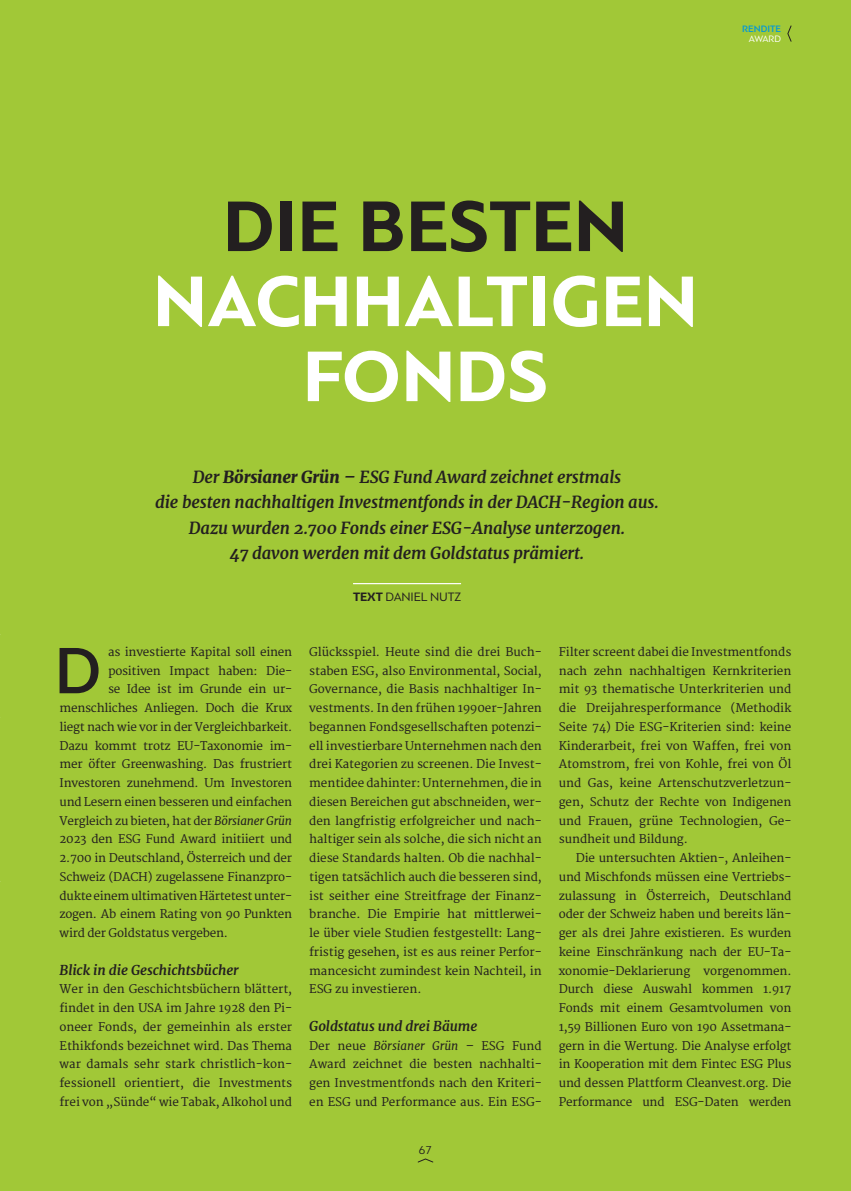
<style>
.page{position:relative;width:851px;height:1191px;background:#fff}
.page>*{position:absolute;margin:0;border:0;box-sizing:border-box;transform-origin:0 0}
.Titel_45pt_Bold{font:700 75px/75px "PF Bague Sans Pro";color:#fff;text-align:center}
.Fließtext_Initial{font:500 68.55px "PF Bague Sans Pro";color:#231f20}
.Vorspann{font:italic 700 16.5px/25.5px "Merriweather";letter-spacing:-.01em;color:#231f20;text-align:center}
.Zwischentitel{font:italic 700 13.5px "Merriweather";letter-spacing:-.005em;color:#231f20}
.Autor_Fotograf{font:12.75px "PF Bague Sans Pro";letter-spacing:-.01em;color:#231f20}
.t1{font:12px "PF Bague Sans Pro";color:#231f20}
.Fließtext{font:11.7px/18.8px "Merriweather";letter-spacing:-.005em;color:#231f20;text-align:justify}
.Fließtext_Initial-2{font:11.7px "Merriweather";letter-spacing:-.02em;color:#231f20}
.Fließtext_Einzug{font:11.7px/18.8px "Merriweather";letter-spacing:-.015em;color:#231f20;text-align:justify}
.t2{font:500 9.75px "PF Bague Sans Pro";color:#0098d9}
.t3{font:9.75px "PF Bague Sans Pro";letter-spacing:-.035em;color:#fff}
.s1{color:#231f20}
.s2{font-weight:800}
.s3{font-weight:700}
.s4{font-style:italic}
</style>
<div class="page">
<div style="left:0;top:0;width:850px;height:1191px;background:#a1c837"></div>
<svg style="left:787px;top:25px;width:4px;height:17px"></svg>
<svg style="left:417px;top:1158px;width:17px;height:5px"></svg>
<hr style="left:353px;top:583px;width:108px;height:1px;background:#fff">
<p class="t2" style="left:742px;top:23px;width:40px">RENDITE</p>
<p class="t3" style="left:748px;top:33px;width:34px">AWARD</p>
<p class="Titel_45pt_Bold" style="left:153px;top:190px;width:546px"><span class="s1">DIE BESTEN<br></span>NACHHALTIGEN<br>FONDS</p>
<p class="Vorspann" style="left:155px;top:464px;width:505px">Der <span class="s2">Börsianer Grün –</span> ESG Fund Award zeichnet erstmals<br>die besten nachhaltigen Investmentfonds in der DACH-Region aus.<br>Dazu wurden 2.700 Fonds einer ESG-Analyse unterzogen.<br>47 davon werden mit dem Goldstatus prämiert.</p>
<p class="Autor_Fotograf" style="left:353px;top:589px;width:109px"><span class="s3">TEXT</span> DANIEL NUTZ</p>
<p class="Fließtext_Initial" style="left:55px;top:630px;width:49px">D</p>
<p class="Fließtext_Initial-2" style="left:108px;top:645px;width:185px">as investierte Kapital soll einen</p>
<p class="Fließtext_Initial-2" style="left:108px;top:663px;width:185px">positiven Impact haben: Die-</p>
<p class="Fließtext_Initial-2" style="left:108px;top:682px;width:185px">se Idee ist im Grunde ein ur-</p>
<p class="Fließtext_Initial-2" style="left:60px;top:701px;width:234px">menschliches Anliegen. Doch die Krux</p>
<p class="Fließtext_Initial-2" style="left:60px;top:720px;width:234px">liegt nach wie vor in der Vergleichbarkeit.</p>
<p class="Fließtext_Initial-2" style="left:60px;top:738px;width:234px">Dazu kommt trotz EU-Taxonomie im-</p>
<p class="Fließtext_Initial-2" style="left:60px;top:757px;width:234px">mer öfter Greenwashing. Das frustriert</p>
<p class="Fließtext_Initial-2" style="left:60px;top:776px;width:234px">Investoren zunehmend. Um Investoren</p>
<p class="Fließtext_Initial-2" style="left:60px;top:795px;width:234px">und Lesern einen besseren und einfachen</p>
<p class="Fließtext_Initial-2" style="left:60px;top:813px;width:234px">Vergleich zu bieten, hat der <span class="s4">Börsianer Grün</span></p>
<p class="Fließtext_Initial-2" style="left:60px;top:832px;width:234px">2023 den ESG Fund Award initiiert und</p>
<p class="Fließtext_Initial-2" style="left:60px;top:851px;width:234px">2.700 in Deutschland, Österreich und der</p>
<p class="Fließtext_Initial-2" style="left:60px;top:870px;width:234px">Schweiz (DACH) zugelassene Finanzpro-</p>
<p class="Fließtext_Initial-2" style="left:60px;top:888px;width:234px">dukte einem ultimativen Härtetest unter-</p>
<p class="Fließtext_Initial-2" style="left:60px;top:907px;width:234px">zogen. Ab einem Rating von 90 Punkten</p>
<p class="Fließtext_Initial-2" style="left:60px;top:926px;width:170px">wird der Goldstatus vergeben.</p>
<p class="Zwischentitel" style="left:60px;top:961px;width:181px">Blick in die Geschichtsbücher</p>
<p class="Fließtext" style="left:60px;top:980px;width:234px">Wer in den Geschichtsbüchern blättert, findet in den USA im Jahre 1928 den Pi&shy;oneer Fonds, der gemeinhin als erster Ethikfonds bezeichnet wird. Das Thema war damals sehr stark christlich-kon&shy;fessionell orientiert, die Investments frei von „Sünde“ wie Tabak, Alkohol und</p>
<p class="Fließtext" style="left:309px;top:642px;width:234px">Glücksspiel. Heute sind die drei Buch&shy;staben ESG, also Environmental, Social, Governance, die Basis nachhaltiger In&shy;vestments. In den frühen 1990er-Jahren begannen Fondsgesellschaften potenzi&shy;ell investierbare Unternehmen nach den drei Kategorien zu screenen. Die Invest&shy;mentidee dahinter: Unternehmen, die in diesen Bereichen gut abschneiden, wer&shy;den langfristig erfolgreicher und nach&shy;haltiger sein als solche, die sich nicht an diese Standards halten. Ob die nachhal&shy;tigen tatsächlich auch die besseren sind, ist seither eine Streitfrage der Finanz&shy;branche. Die Empirie hat mittlerwei&shy;le über viele Studien festgestellt: Lang&shy;fristig gesehen, ist es aus reiner Perfor&shy;mancesicht zumindest kein Nachteil, in ESG zu investieren.</p>
<p class="Zwischentitel" style="left:309px;top:1017px;width:170px">Goldstatus und drei Bäume</p>
<p class="Fließtext" style="left:309px;top:1036px;width:234px">Der neue <span class="s4">Börsianer Grün –</span> ESG Fund Award zeichnet die besten nachhalti&shy;gen Investmentfonds nach den Kriteri&shy;en ESG und Performance aus. Ein ESG-</p>
<p class="t1" style="left:419px;top:1143px;width:15px">67</p>
<p class="Fließtext" style="left:558px;top:642px;width:234px">Filter screent dabei die Investmentfonds nach zehn nachhaltigen Kernkriterien mit 93 thematische Unterkriterien und die Dreijahresperformance (Methodik Seite 74) Die ESG-Kriterien sind: keine Kinderarbeit, frei von Waffen, frei von Atomstrom, frei von Kohle, frei von Öl und Gas, keine Artenschutzverletzun&shy;gen, Schutz der Rechte von Indigenen und Frauen, grüne Technologien, Ge&shy;sundheit und Bildung.</p>
<p class="Fließtext_Einzug" style="left:558px;top:849px;width:234px;text-indent:17px">Die untersuchten Aktien-, Anleihen&shy;und Mischfonds müssen eine Vertriebs&shy;zulassung in Österreich, Deutschland oder der Schweiz haben und bereits län&shy;ger als drei Jahre existieren. Es wurden keine Einschränkung nach der EU-Ta&shy;xonomie-Deklarierung vorgenommen.<br>Durch diese Auswahl kommen 1.917<br>Fonds mit einem Gesamtvolumen von 1,59 Billionen Euro von 190 Assetmana&shy;gern in die Wertung. Die Analyse erfolgt in Kooperation mit dem Fintec ESG Plus und dessen Plattform Cleanvest.org. Die Performance und ESG-Daten werden</p>
</div>
